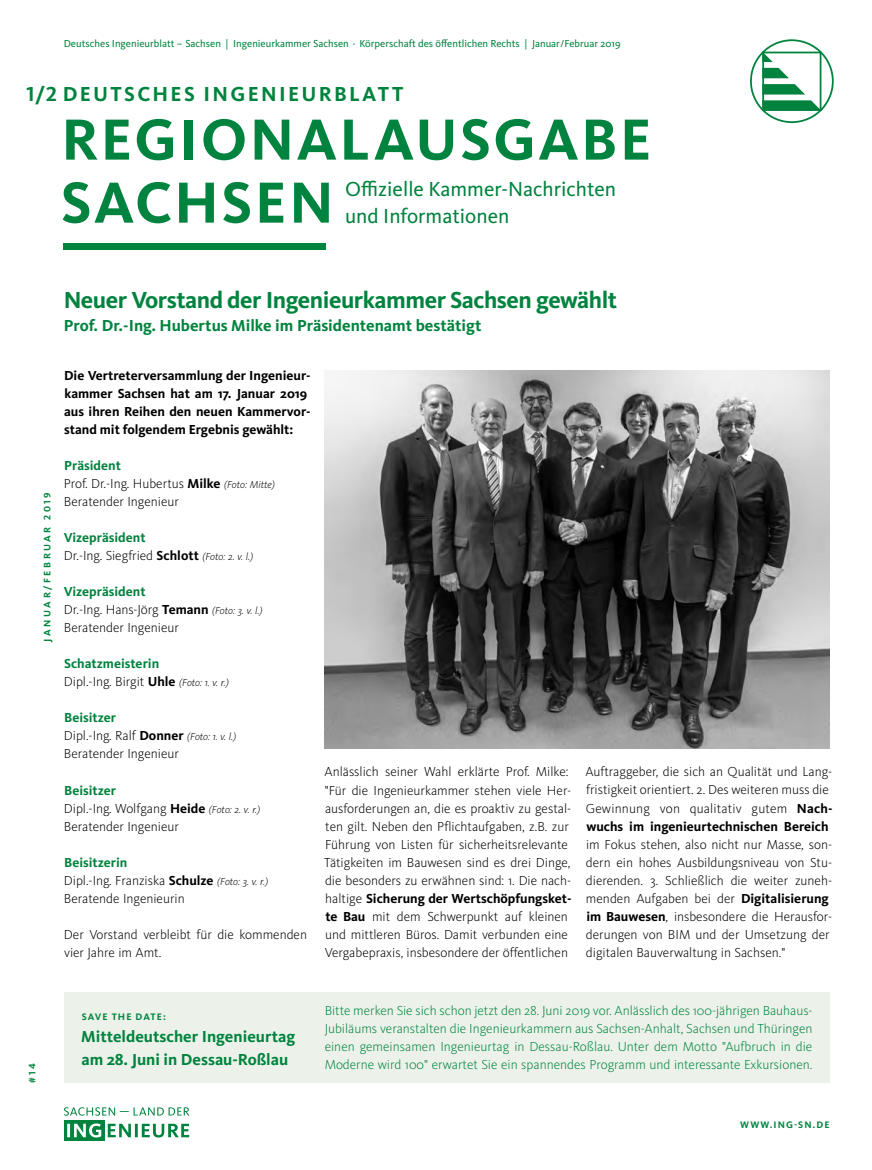
<style>
.page{position:relative;width:872px;height:1170px;background:#fff}
.page>*{position:absolute;margin:0;border:0;box-sizing:border-box;transform-origin:0 0}
.t1{font:700 60px/63px "Kievit OT";letter-spacing:.035em;color:#00833e}
.t2{font:700 24px "Kievit OT";letter-spacing:-.02em;color:#00833e}
.t3{font:21px/27px "Kievit OT";color:#00833e}
.t4{font:700 21px "Kievit OT";letter-spacing:.11em;color:#00833e}
.t5{font:700 16.5px/22.5px "Kievit OT";color:#00833e}
.t6{font:300 13.5px/18px "Kievit OT";color:#000}
.t7{font:300 13.5px/18px "Kievit OT";color:#00833e;text-align:justify}
.t8{font:700 13.5px/18px "Kievit OT";color:#000}
.t9{font:10.5px "Kievit OT";color:#00833e}
.t10{font:700 9.75px "Kievit OT";letter-spacing:.26em;color:#00833e}
.t11{font:700 9.75px "Kievit OT";letter-spacing:.11em;color:#00833e}
.t12{font:700 9.75px "Kievit OT";letter-spacing:.105em;color:#00833e}
.t13{font:700 9.75px "Kievit OT";letter-spacing:.185em;color:#00833e}
.s1{font-weight:700;color:#00833e}
.s2{font-weight:700}
.s3{font-style:italic;font-size:10.5px}
</style>
<div class="page">
<svg style="left:750px;top:39px;width:83px;height:84px"></svg>
<div style="left:64px;top:243px;width:262px;height:7px;background:#00833e"></div>
<div style="left:64px;top:1119px;width:41px;height:21px;background:#00833e"></div>
<svg style="left:64px;top:1107px;width:125px;height:8px"></svg>
<svg style="left:108px;top:1123px;width:81px;height:14px"></svg>
<svg style="left:67px;top:1123px;width:34px;height:14px"></svg>
<img style="left:325px;top:370px;width:504px;height:378px">
<div style="left:64px;top:992px;width:765px;height:91px;background:#ecf2ea"></div>
<p class="t9" style="left:64px;top:38px;width:558px">Deutsches Ingenieurblatt – Sachsen | Ingenieurkammer Sachsen ⋅ Körperschaft des öffentlichen Rechts | Januar/Februar 2019</p>
<h3 class="t4" style="left:27px;top:82px;width:378px">1/2 DEUTSCHES INGENIEURBLATT</h3>
<h1 class="t1" style="left:61px;top:108px;width:592px">REGIONALAUSGABE<br>SACHSEN</h1>
<h3 class="t3" style="left:345px;top:175px;width:272px">Offizielle Kammer-Nachrichten und Informationen</h3>
<p class="t10" style="left:42px;top:641px;width:151px;rotate:-90deg">JANUAR/FEBRUAR 2019</p>
<h2 class="t2" style="left:64px;top:286px;width:555px">Neuer Vorstand der Ingenieurkammer Sachsen gewählt</h2>
<p class="t5" style="left:64px;top:314px;width:419px">Prof. Dr.-Ing. Hubertus Milke im Präsidentenamt bestätigt</p>
<p class="t8" style="left:64px;top:367px;width:248px">Die Vertreterversammlung der Ingenieur&shy;kammer Sachsen hat am 17. Januar 2019 aus ihren Reihen den neuen Kammervor&shy;stand mit folgendem Ergebnis gewählt:</p>
<p class="t6" style="left:64px;top:457px;width:212px"><span class="s1">Präsident<br></span>Prof. Dr.-Ing. Hubertus <span class="s2">Milke</span> <span class="s3">(Foto: Mitte)<br></span>Beratender Ingenieur</p>
<p class="t6" style="left:64px;top:529px;width:191px"><span class="s1">Vizepräsident<br></span>Dr.-Ing. Siegfried <span class="s2">Schlott</span> <span class="s3">(Foto: 2. v. l.)</span></p>
<p class="t6" style="left:64px;top:583px;width:200px"><span class="s1">Vizepräsident<br></span>Dr.-Ing. Hans-Jörg <span class="s2">Temann</span> <span class="s3">(Foto: 3. v. l.)<br></span>Beratender Ingenieur</p>
<p class="t6" style="left:64px;top:655px;width:166px"><span class="s1">Schatzmeisterin<br></span>Dipl.-Ing. Birgit <span class="s2">Uhle</span> <span class="s3">(Foto: 1. v. r.)</span></p>
<p class="t6" style="left:64px;top:709px;width:174px"><span class="s1">Beisitzer<br></span>Dipl.-Ing. Ralf <span class="s2">Donner</span> <span class="s3">(Foto: 1. v. l.)<br></span>Beratender Ingenieur</p>
<p class="t6" style="left:64px;top:781px;width:198px"><span class="s1">Beisitzer<br></span>Dipl.-Ing. Wolfgang <span class="s2">Heide</span> <span class="s3">(Foto: 2. v. r.)<br></span>Beratender Ingenieur</p>
<p class="t6" style="left:64px;top:853px;width:206px"><span class="s1">Beisitzerin<br></span>Dipl.-Ing. Franziska <span class="s2">Schulze</span> <span class="s3">(Foto: 3. v. r.)<br></span>Beratende Ingenieurin</p>
<p class="t6" style="left:64px;top:925px;width:245px">Der Vorstand verbleibt für die kommenden vier Jahre im Amt.</p>
<p class="t6" style="left:324px;top:763px;width:249px">Anlässlich seiner Wahl erklärte Prof. Milke: "Für die Ingenieurkammer stehen viele Her&shy;ausforderungen an, die es proaktiv zu gestal&shy;ten gilt. Neben den Pflichtaufgaben, z.B. zur Führung von Listen für sicherheitsrelevante Tätigkeiten im Bauwesen sind es drei Dinge, die besonders zu erwähnen sind: 1. Die nach&shy;haltige <span class="s2">Sicherung der Wertschöpfungsket&shy;te Bau</span> mit dem Schwerpunkt auf kleinen und mittleren Büros. Damit verbunden eine Vergabepraxis, insbesondere der öffentlichen</p>
<p class="t6" style="left:585px;top:763px;width:248px">Auftraggeber, die sich an Qualität und Lang&shy;fristigkeit orientiert. 2. Des weiteren muss die Gewinnung von qualitativ gutem <span class="s2">Nach&shy;wuchs im ingenieurtechnischen Bereich</span></p>
<p class="t6" style="left:586px;top:835px;width:248px">im Fokus stehen, also nicht nur Masse, son&shy;dern ein hohes Ausbildungsniveau von Stu&shy;dierenden. 3. Schließlich die weiter zuneh&shy;menden Aufgaben bei der <span class="s2">Digitalisierung im Bauwesen</span>, insbesondere die Herausfor&shy;derungen von BIM und der Umsetzung der digitalen Bauverwaltung in Sachsen."</p>
<p class="t13" style="left:27px;top:1083px;width:21px;rotate:-90deg">#14</p>
<p class="t12" style="left:82px;top:1010px;width:86px">SAVE THE DATE:</p>
<p class="t5" style="left:81px;top:1025px;width:215px">Mitteldeutscher Ingenieurtag am 28. Juni in Dessau-Roßlau</p>
<p class="t7" style="left:325px;top:1001px;width:489px">Bitte merken Sie sich schon jetzt den 28. Juni 2019 vor. Anlässlich des 100-jährigen Bauhaus-Jubiläums veranstalten die Ingenieurkammern aus Sachsen-Anhalt, Sachsen und Thüringen einen gemeinsamen Ingenieurtag in Dessau-Roßlau. Unter dem Motto "Aufbruch in die Moderne wird 100" erwartet Sie ein spannendes Programm und interessante Exkursionen.</p>
<p class="t11" style="left:740px;top:1118px;width:91px">WWW.ING-SN.DE</p>
</div>
